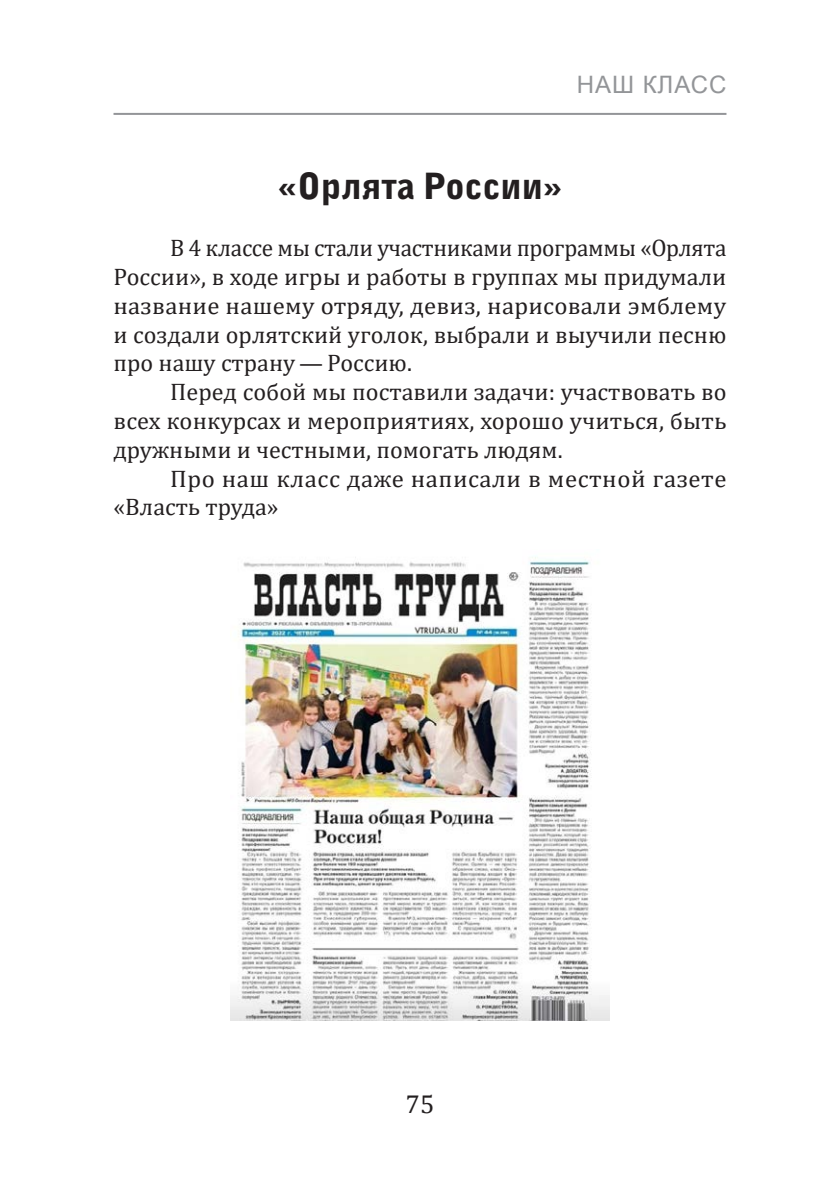
<style>
.page{position:relative;width:840px;height:1191px;background:#fff}
.page>*{position:absolute;margin:0;border:0;box-sizing:border-box;transform-origin:0 0}
.t1{font:36px "Bell Gothic C Blk BT";color:#231f20}
.t2{font:26px "Cambria";color:#231f20}
.t3{font:24px/28.8px "Cambria";color:#231f20;text-align:justify}
.t4{font:24px/28.8px "Cambria";letter-spacing:.02em;color:#231f20}
.t5{font:24px "Arial";letter-spacing:.04em;color:#939598}
</style>
<div class="page">
<hr style="left:113px;top:113px;width:613px;height:2px;background:#939598">
<img style="left:230px;top:557px;width:379px;height:463px">
<p class="t5" style="left:576px;top:69px;width:151px">НАШ КЛАСС</p>
<h1 class="t1" style="left:277px;top:163px;width:287px">«Орлята России»</h1>
<p class="t3" style="left:113px;top:233px;width:614px;text-indent:57px">В 4 классе мы стали участниками программы «Орлята России», в ходе игры и работы в группах мы придумали название нашему отряду, девиз, нарисовали эмблему и создали орлятский уголок, выбрали и выучили песню про нашу страну — Россию.</p>
<p class="t3" style="left:113px;top:377px;width:614px;text-indent:57px">Перед собой мы поставили задачи: участвовать во всех конкурсах и мероприятиях, хорошо учиться, быть дружными и честными, помогать людям.</p>
<p class="t4" style="left:113px;top:464px;width:614px;text-indent:57px">Про наш класс даже написали в местной газете «Власть труда»</p>
<p class="t2" style="left:405px;top:1088px;width:30px">75</p>
</div>
